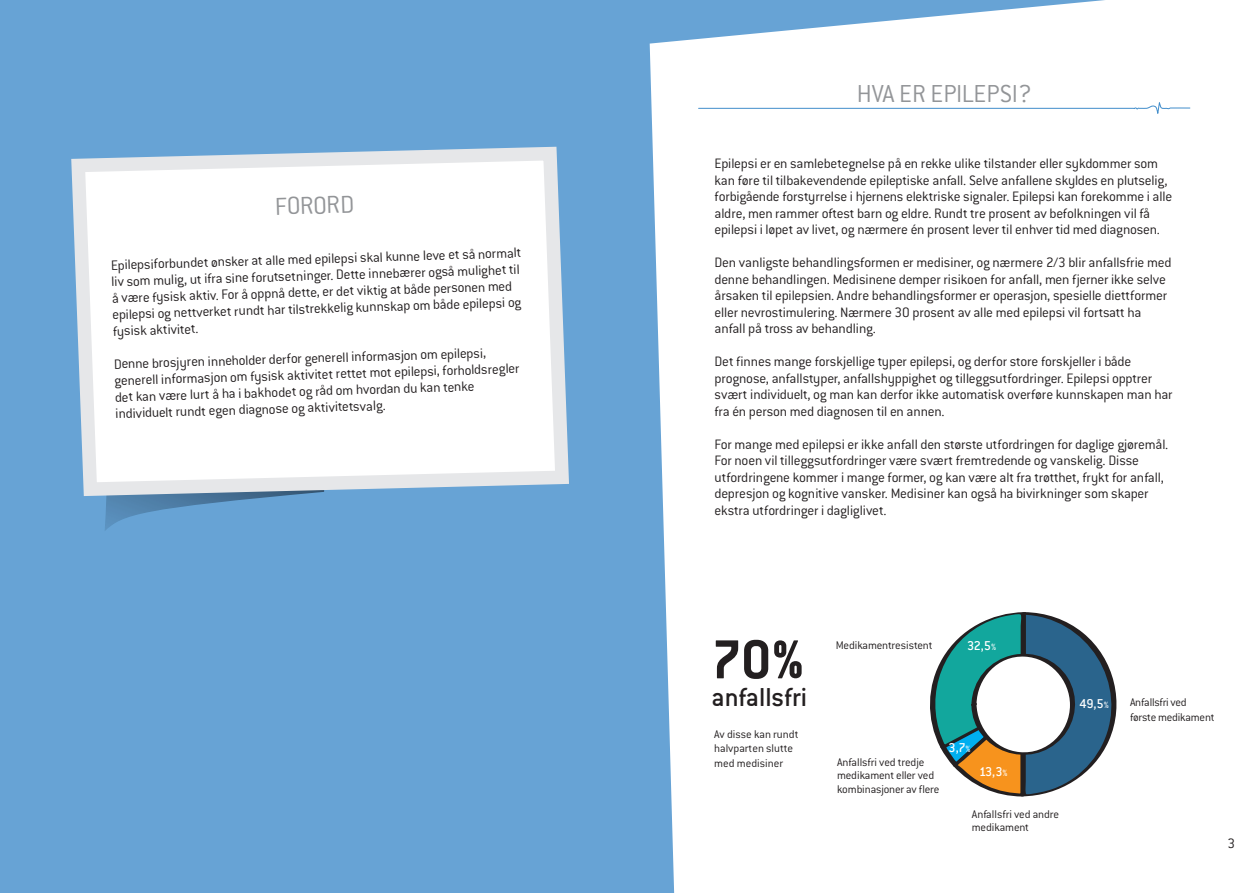
<style>
.page{position:relative;width:1259px;height:893px;background:#67a3d5}
.page>*{position:absolute;margin:0;border:0;box-sizing:border-box;transform-origin:0 0}
.t1{font:700 60.15px "Conduit ITC";color:#231f20}
.t2{font:500 28.5px "Conduit ITC";color:#231f20}
.Epi_head{font:300 27px "Conduit ITCW02";letter-spacing:-.005em;color:#939598}
.Epi_Brød{font:300 15px/16.5px "Conduit ITCW02";letter-spacing:-.015em;color:#231f20}
.Pagina{font:300 15px "Conduit ITCW02";color:#231f20}
.t3{font:500 14.1px "Conduit ITC";color:#fff}
.t4{font:300 12.3px/14.7px "Conduit ITC";letter-spacing:-.01em;color:#231f20}
.s1{font-size:10.05px}
</style>
<div class="page">
<div style="left:649px;top:0;width:610px;height:893px;background:#fff"></div>
<svg style="left:698px;top:103px;width:492px;height:10px;background:#ebf3f9"></svg>
<svg style="left:919px;top:612px;width:211px;height:184px;background:#97b4b5"></svg>
<svg style="left:105px;top:496px;width:174px;height:34px"></svg>
<div style="left:78px;top:154px;width:484px;height:335px;background:#fff;border-radius:12px"></div>
<div style="left:71px;top:147px;width:498px;height:349px;border:14px solid #e6e7e9;border-radius:12px"></div>
<p class="Epi_head" style="left:274px;top:192px;width:81px;rotate:-2deg">FORORD</p>
<p class="Epi_Brød" style="left:110px;top:258px;width:412px;rotate:-2deg">Epilepsiforbundet ønsker at alle med epilepsi skal kunne leve et så normalt liv som mulig, ut ifra sine forutsetninger. Dette innebærer også mulighet til å være fysisk aktiv. For å oppnå dette, er det viktig at både personen med epilepsi og nettverket rundt har tilstrekkelig kunnskap om både epilepsi og fysisk aktivitet.</p>
<p class="Epi_Brød" style="left:113px;top:357px;width:407px;rotate:-2deg">Denne brosjyren inneholder derfor generell informasjon om epilepsi, generell informasjon om fysisk aktivitet rettet mot epilepsi, forholdsregler det kan være lurt å ha i bakhodet og råd om hvordan du kan tenke individuelt rundt egen diagnose og aktivitetsvalg.</p>
<p class="Epi_head" style="left:856px;top:79px;width:177px">HVA ER EPILEPSI?</p>
<p class="Epi_Brød" style="left:714px;top:156px;width:459px">Epilepsi er en samlebetegnelse på en rekke ulike tilstander eller sykdommer som kan føre til tilbakevendende epileptiske anfall. Selve anfallene skyldes en plutselig, forbigående forstyrrelse i hjernens elektriske signaler. Epilepsi kan forekomme i alle aldre, men rammer oftest barn og eldre. Rundt tre prosent av befolkningen vil få epilepsi i løpet av livet, og nærmere én prosent lever til enhver tid med diagnosen.</p>
<p class="Epi_Brød" style="left:714px;top:255px;width:458px">Den vanligste behandlingsformen er medisiner, og nærmere 2/3 blir anfallsfrie med denne behandlingen. Medisinene demper risikoen for anfall, men fjerner ikke selve årsaken til epilepsien. Andre behandlingsformer er operasjon, spesielle diettformer eller nevrostimulering. Nærmere 30 prosent av alle med epilepsi vil fortsatt ha anfall på tross av behandling.</p>
<p class="Epi_Brød" style="left:714px;top:354px;width:460px">Det finnes mange forskjellige typer epilepsi, og derfor store forskjeller i både prognose, anfallstyper, anfallshyppighet og tilleggsutfordringer. Epilepsi opptrer svært individuelt, og man kan derfor ikke automatisk overføre kunnskapen man har fra én person med diagnosen til en annen.</p>
<p class="Epi_Brød" style="left:714px;top:436px;width:455px">For mange med epilepsi er ikke anfall den største utfordringen for daglige gjøremål.<br>For noen vil tilleggsutfordringer være svært fremtredende og vanskelig. Disse utfordringene kommer i mange former, og kan være alt fra trøtthet, frykt for anfall, depresjon og kognitive vansker. Medisiner kan også ha bivirkninger som skaper ekstra utfordringer i dagliglivet.</p>
<p class="t1" style="left:711px;top:624px;width:95px">70%</p>
<p class="t2" style="left:711px;top:681px;width:97px">anfallsfri</p>
<p class="t4" style="left:714px;top:726px;width:86px">Av disse kan rundt halvparten slutte med medisiner</p>
<p class="t4" style="left:836px;top:637px;width:98px">Medikamentresistent</p>
<p class="t3" style="left:967px;top:637px;width:31px">32,5<span class="s1">%</span></p>
<p class="t4" style="left:837px;top:755px;width:104px;line-height:13.4px">Anfallsfri ved tredje medikament eller ved kombinasjoner av flere</p>
<p class="t3" style="left:948px;top:739px;width:24px">3,7<span class="s1">%</span></p>
<p class="t3" style="left:979px;top:763px;width:30px">13,3<span class="s1">%</span></p>
<p class="t4" style="left:972px;top:807px;width:89px;line-height:13.4px">Anfallsfri ved andre medikament</p>
<p class="t3" style="left:1079px;top:695px;width:31px">49,5<span class="s1">%</span></p>
<p class="t4" style="left:1130px;top:695px;width:86px">Anfallsfri ved første medikament</p>
<p class="Pagina" style="left:1227px;top:835px;width:9px">3</p>
</div>
